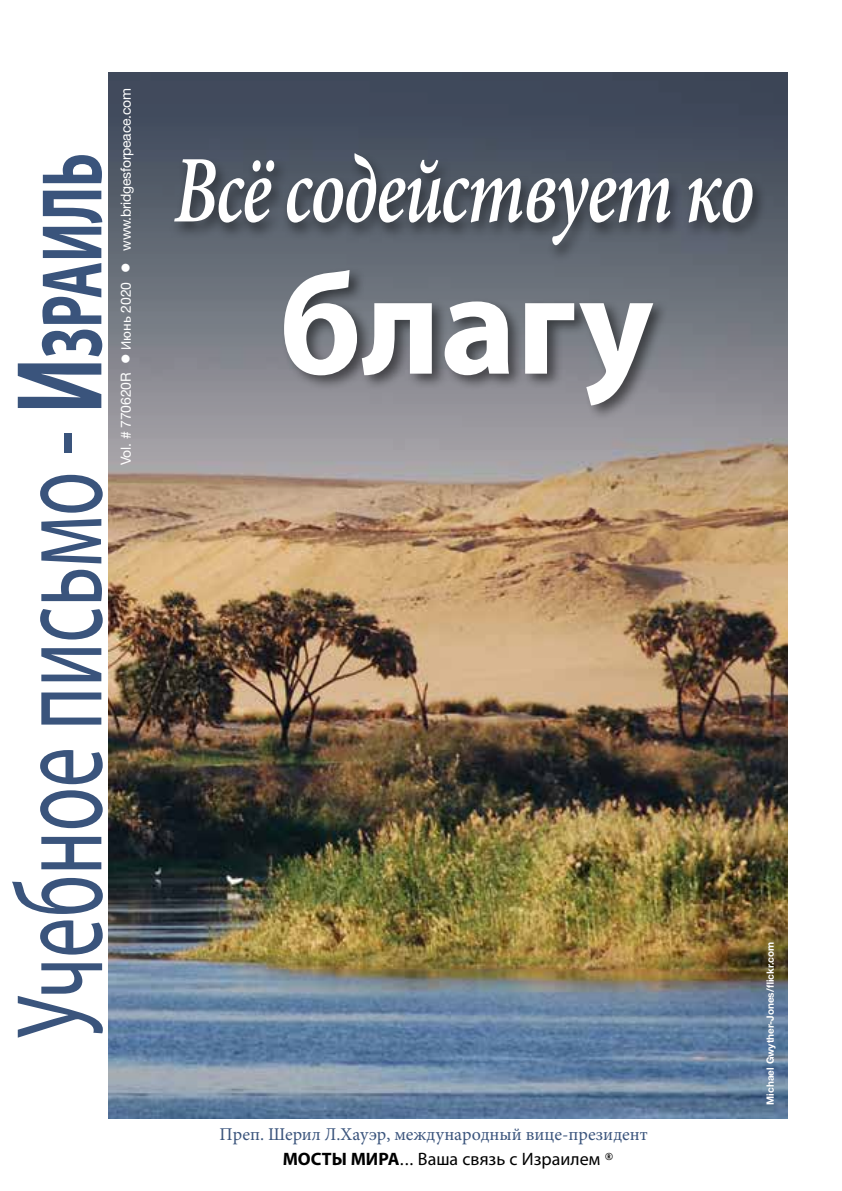
<style>
.page{position:relative;width:842px;height:1191px;background:#fff}
.page>*{position:absolute;margin:0;border:0;box-sizing:border-box;transform-origin:0 0}
.t1{font:700 144px "Myriad Pro";color:#fff}
.t2{font:124px "Myriad Pro";color:#3a547c;scale:.65 1}
.t3{font:italic 600 95.8px "Minion Pro";letter-spacing:-.025em;color:#fff;scale:.75 1}
.t4{font:18px "Minion Pro";color:#3a547c}
.t5{font:18px "Myriad Pro";color:#000}
.t6{font:14px "Helvetica Neue LT Std";letter-spacing:-.02em;color:#fff}
.t7{font:700 10px "Helvetica Neue LT Std";color:#fff}
.s1{font-weight:700}
.s2{font-weight:700;font-size:86.8px}
.s3{font-family:"Myriad Pro"}
.s4{font-family:"Futura";font-weight:500;font-size:16px;color:#fff}
.s5{font-family:"Adobe Hebrew"}
</style>
<div class="page">
<img style="left:108px;top:693px;width:680px;height:426px">
<img style="left:108px;top:72px;width:680px;height:621px">
<div style="left:169px;top:151px;width:599px;height:113px;background:#000;opacity:.5"></div>
<div style="left:281px;top:266px;width:388px;height:154px;background:#000;opacity:.5"></div>
<h2 class="t2" style="left:-17px;top:1037px;width:1362px;rotate:-90deg">Учебное письмо - <span class="s1">И</span><span class="s2">зраиль</span></h2>
<p class="t6" style="left:117px;top:465px;width:378px;rotate:-90deg">Vol. # 770620R ● <span class="s3">Июнь</span> 2020 ● www.bridgesforpeace.com</p>
<h3 class="t3" style="left:174px;top:124px;width:776px">Всё содействует ко</h3>
<h1 class="t1" style="left:279px;top:231px;width:376px">благу</h1>
<p class="t4" style="left:220px;top:1122px;width:430px">Преп. Шерил Л.Хауэр, международный вице-президент</p>
<p class="t5" style="left:283px;top:1147px;width:332px"><span class="s1">МОСТЫ МИРА</span><span class="s4">..</span><span class="s5">.</span> Ваша связь с Израилем <sup>®</sup></p>
<p class="t7" style="left:764px;top:1104px;width:164px;rotate:-90deg">Michael Gwyther-Jones/flickr.com</p>
</div>
